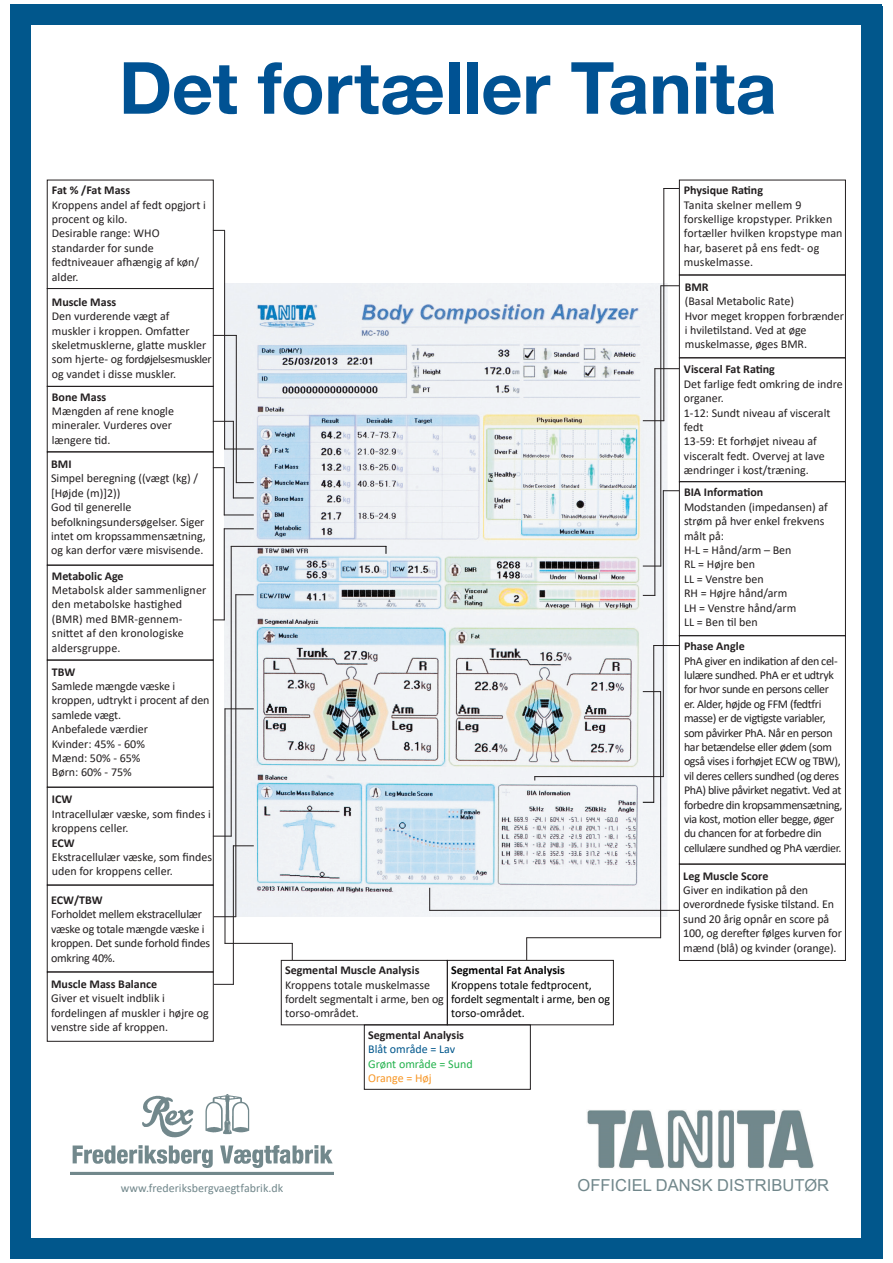
<style>
.page{position:relative;width:893px;height:1263px;background:#fff}
.page>*{position:absolute;margin:0;border:0;box-sizing:border-box;transform-origin:0 0}
.t1{font:700 72px "Helvetica Neue";letter-spacing:-.005em;color:#005293}
.t2{font:16.5px "Arial";color:#71878b}
.t3{font:12px/14.4px "Calibri";color:#231f20}
.t4{font:12px/14.4px "Calibri";letter-spacing:-.03em;color:#231f20}
.t5{font:700 12px "Calibri";color:#231f20}
.t6{font:12px/14.4px "Calibri";letter-spacing:-.02em;color:#231f20}
.t7{font:12px/14.4px "Calibri";letter-spacing:-.01em;color:#000}
.t8{font:12px "Calibri";color:#71878b}
.t9{font:700 12px "Calibri";color:#000}
.t10{font:12px "Calibri";color:#23b24d}
.t11{font:12px "Calibri";color:#01578c}
.t12{font:12px "Calibri";color:#f79727}
</style>
<div class="page">
<div style="left:70px;top:1095px;width:273px;height:81px;background:linear-gradient(to bottom,#fff,#fff)"></div>
<img style="left:71px;top:1095px;width:262px;height:79px">
<img style="left:587px;top:1109px;width:227px;height:60px">
<div style="left:10px;top:4px;width:21px;height:1255px;background:#01578c"></div>
<div style="left:11px;top:1238px;width:871px;height:21px;background:#01578c"></div>
<div style="left:861px;top:6px;width:21px;height:1253px;background:#01578c"></div>
<div style="left:11px;top:4px;width:871px;height:21px;background:#01578c"></div>
<img style="left:225px;top:283px;width:442px;height:634px">
<div style="left:47px;top:180px;width:167px;height:109px;border:1px solid #231f20"></div>
<div style="left:47px;top:288px;width:167px;height:99px;border:1px solid #231f20"></div>
<div style="left:47px;top:386px;width:167px;height:66px;border:1px solid #231f20"></div>
<div style="left:47px;top:451px;width:167px;height:114px;border:1px solid #231f20"></div>
<div style="left:47px;top:565px;width:167px;height:95px;border:1px solid #231f20"></div>
<div style="left:47px;top:660px;width:167px;height:128px;border:1px solid #231f20"></div>
<div style="left:47px;top:885px;width:167px;height:87px;border:1px solid #231f20"></div>
<div style="left:47px;top:787px;width:167px;height:98px;border:1px solid #231f20"></div>
<div style="left:679px;top:180px;width:167px;height:95px;border:1px solid #231f20"></div>
<div style="left:679px;top:275px;width:167px;height:83px;border:1px solid #231f20"></div>
<div style="left:679px;top:357px;width:167px;height:125px;border:1px solid #231f20"></div>
<div style="left:679px;top:635px;width:167px;height:229px;border:1px solid #231f20"></div>
<div style="left:679px;top:481px;width:167px;height:155px;border:1px solid #231f20"></div>
<div style="left:679px;top:864px;width:167px;height:97px;border:1px solid #231f20"></div>
<div style="left:47px;top:971px;width:167px;height:71px;border:1px solid #231f20"></div>
<div style="left:364px;top:1024px;width:167px;height:66px;border:1px solid #231f20"></div>
<div style="left:281px;top:960px;width:167px;height:65px;border:1px solid #231f20"></div>
<div style="left:447px;top:960px;width:167px;height:65px;border:1px solid #231f20"></div>
<svg style="left:292px;top:944px;width:1px;height:16px"></svg>
<hr style="left:225px;top:943px;width:68px;height:1px;background:#231f20">
<hr style="left:225px;top:708px;width:1px;height:236px;background:#231f20">
<svg style="left:225px;top:708px;width:29px;height:1px"></svg>
<svg style="left:214px;top:916px;width:21px;height:1px"></svg>
<hr style="left:235px;top:594px;width:1px;height:323px;background:#231f20">
<svg style="left:235px;top:594px;width:19px;height:1px"></svg>
<svg style="left:214px;top:984px;width:19px;height:1px"></svg>
<hr style="left:233px;top:845px;width:1px;height:140px;background:#231f20">
<svg style="left:233px;top:845px;width:21px;height:1px"></svg>
<hr style="left:224px;top:528px;width:1px;height:92px;background:#231f20">
<hr style="left:224px;top:528px;width:30px;height:1px;background:#231f20">
<hr style="left:224px;top:467px;width:1px;height:48px;background:#231f20">
<hr style="left:224px;top:515px;width:30px;height:1px;background:#231f20">
<svg style="left:213px;top:421px;width:20px;height:1px"></svg>
<hr style="left:233px;top:421px;width:1px;height:77px;background:#231f20">
<svg style="left:233px;top:498px;width:21px;height:1px"></svg>
<svg style="left:213px;top:335px;width:23px;height:1px"></svg>
<hr style="left:236px;top:335px;width:1px;height:148px;background:#231f20">
<svg style="left:237px;top:482px;width:17px;height:1px"></svg>
<hr style="left:224px;top:230px;width:1px;height:219px;background:#231f20">
<hr style="left:224px;top:449px;width:30px;height:1px;background:#231f20">
<svg style="left:526px;top:938px;width:1px;height:22px"></svg>
<hr style="left:526px;top:937px;width:135px;height:1px;background:#231f20">
<hr style="left:660px;top:691px;width:1px;height:247px;background:#231f20">
<svg style="left:643px;top:691px;width:17px;height:1px"></svg>
<hr style="left:429px;top:910px;width:250px;height:1px;background:#231f20">
<svg style="left:429px;top:888px;width:1px;height:23px"></svg>
<svg style="left:213px;top:836px;width:19px;height:1px"></svg>
<hr style="left:231px;top:546px;width:1px;height:290px;background:#231f20">
<hr style="left:231px;top:546px;width:155px;height:1px;background:#231f20">
<svg style="left:654px;top:645px;width:25px;height:1px"></svg>
<hr style="left:653px;top:645px;width:1px;height:158px;background:#231f20">
<svg style="left:664px;top:490px;width:15px;height:1px"></svg>
<hr style="left:663px;top:490px;width:1px;height:287px;background:#231f20">
<hr style="left:534px;top:776px;width:130px;height:1px;background:#231f20">
<svg style="left:655px;top:368px;width:24px;height:1px"></svg>
<hr style="left:654px;top:368px;width:1px;height:228px;background:#231f20">
<svg style="left:661px;top:285px;width:18px;height:1px"></svg>
<hr style="left:660px;top:285px;width:1px;height:281px;background:#231f20">
<svg style="left:643px;top:566px;width:18px;height:1px"></svg>
<svg style="left:664px;top:188px;width:15px;height:1px"></svg>
<hr style="left:663px;top:188px;width:1px;height:233px;background:#231f20">
<svg style="left:643px;top:420px;width:21px;height:1px"></svg>
<h1 class="t1" style="left:119px;top:44px;width:659px">Det fortæller Tanita</h1>
<p class="t5" style="left:52px;top:182px;width:80px">Fat % /Fat Mass</p>
<p class="t3" style="left:52px;top:197px;width:156px">Kroppens andel af fedt opgjort i procent og kilo.<br>Desirable range: WHO standarder for sunde -fedtniveauer afhængig af køn/ alder.</p>
<p class="t5" style="left:52px;top:293px;width:66px">Muscle Mass</p>
<p class="t3" style="left:52px;top:309px;width:164px">Den vurderende vægt af<br>muskler i kroppen. Omfatter -skeletmusklerne, glatte muskler som hjerte- og fordøjelsesmuskler&shy;og vandet i disse muskler.</p>
<p class="t5" style="left:52px;top:388px;width:56px">Bone Mass</p>
<p class="t3" style="left:52px;top:403px;width:124px">Mængden af rene knogle mineraler. Vurderes over -længere tid.</p>
<p class="t5" style="left:51px;top:455px;width:22px">BMI</p>
<p class="t3" style="left:51px;top:471px;width:156px">Simpel beregning ((vægt (kg) / [Højde (m)]2))<br>God til generelle -befolkningsundersøgelser. Siger intet om kropssammensætning, og kan derfor være misvisende.</p>
<p class="t5" style="left:52px;top:567px;width:73px">Metabolic Age</p>
<p class="t3" style="left:52px;top:582px;width:156px">Metabolsk alder sammenligner den metabolske hastighed (BMR) med BMR-gennem&shy;snittet af den kronologiske aldersgruppe.</p>
<p class="t5" style="left:52px;top:663px;width:25px">TBW</p>
<p class="t3" style="left:52px;top:678px;width:159px">Samlede mængde væske i kroppen, udtrykt i procent af den samlede vægt.<br>Anbefalede værdier<br>Kvinder: 45% - 60%<br>Mænd: 50% - 65%<br>Børn: 60% - 75%</p>
<p class="t5" style="left:52px;top:791px;width:22px">ICW</p>
<p class="t3" style="left:52px;top:806px;width:161px">Intracellulær væske, som findes i kroppens celler.</p>
<p class="t5" style="left:52px;top:834px;width:24px">ECW</p>
<p class="t3" style="left:52px;top:849px;width:162px">Ekstracellulær væske, som findes uden for kroppens celler.</p>
<p class="t5" style="left:51px;top:892px;width:53px">ECW/TBW</p>
<p class="t6" style="left:51px;top:907px;width:161px">Forholdet mellem -ekstracellulær væske og totale mængde væske i kroppen. Det sunde forhold findes omkring 40%.</p>
<p class="t5" style="left:51px;top:975px;width:108px">Muscle Mass Balance</p>
<p class="t3" style="left:51px;top:991px;width:159px">Giver et visuelt indblik i -fordelingen af muskler i højre og venstre side af kroppen.</p>
<p class="t5" style="left:285px;top:962px;width:136px">Segmental Muscle Analysis</p>
<p class="t3" style="left:285px;top:977px;width:160px">Kroppens totale muskelmasse fordelt segmentalt i arme, ben og torso-området.</p>
<p class="t9" style="left:451px;top:962px;width:115px">Segmental Fat Analysis</p>
<p class="t7" style="left:451px;top:977px;width:160px">Kroppens totale fedtprocent, fordelt segmentalt i arme, ben og torso-området.</p>
<p class="t5" style="left:368px;top:1026px;width:97px">Segmental Analysis</p>
<p class="t11" style="left:368px;top:1041px;width:88px">Blåt område = Lav</p>
<p class="t10" style="left:368px;top:1055px;width:106px">Grønt område = Sund</p>
<p class="t12" style="left:368px;top:1070px;width:65px">Orange = Høj</p>
<p class="t5" style="left:684px;top:182px;width:81px">Physique Rating</p>
<p class="t3" style="left:684px;top:197px;width:160px">Tanita skelner mellem 9 forskellige kropstyper. Prikken fortæller hvilken kropstype man har, baseret på ens fedt- og muskelmasse.</p>
<p class="t5" style="left:685px;top:278px;width:25px">BMR</p>
<p class="t3" style="left:685px;top:294px;width:161px">(Basal Metabolic Rate)<br>Hvor meget kroppen -forbrænder i hviletilstand. Ved at øge -muskelmasse, øges BMR.</p>
<p class="t5" style="left:684px;top:361px;width:93px">Visceral Fat Rating</p>
<p class="t3" style="left:684px;top:376px;width:160px">Det farlige fedt omkring de indre organer.<br>1-12: Sundt niveau af visceralt fedt<br>13-59: Et forhøjet niveau af visceralt fedt. Overvej at lave ændringer i kost/træning.</p>
<p class="t5" style="left:684px;top:484px;width:81px">BIA Information</p>
<p class="t3" style="left:684px;top:499px;width:145px">Modstanden (impedansen) af strøm på hver enkel frekvens målt på:<br>H-L = Hånd/arm – Ben<br>RL = Højre ben<br>LL = Venstre ben<br>RH = Højre hånd/arm<br>LH = Venstre hånd/arm<br>LL = Ben til ben</p>
<p class="t5" style="left:684px;top:638px;width:62px">Phase Angle</p>
<p class="t4" style="left:684px;top:653px;width:160px">PhA giver en indikation af den cel&shy;lulære sundhed. PhA er et udtryk for hvor sunde en persons celler er. Alder, højde og FFM (fedtfri masse) er de vigtigste variabler, som påvirker PhA. Når en person har -betændelse eller ødem (som også vises i forhøjet ECW og TBW), vil deres cellers sundhed (og deres PhA) blive påvirket negativt. Ved at forbedre din -kropsammensætning, via kost, motion eller begge, øger du chancen for at forbedre din -cellulære sundhed og PhA værdier.</p>
<p class="t5" style="left:683px;top:867px;width:87px">Leg Muscle Score</p>
<p class="t3" style="left:683px;top:882px;width:160px">Giver en indikation på den -overordnede fysiske tilstand. En sund 20 årig opnår en score på<br>100, og derefter følges kurven for mænd (blå) og kvinder (orange).</p>
<p class="t8" style="left:121px;top:1180px;width:164px">www.frederiksbergvaegtfabrik.dk</p>
<h2 class="t2" style="left:578px;top:1174px;width:253px">OFFICIEL DANSK DISTRIBUTØR</h2>
</div>
